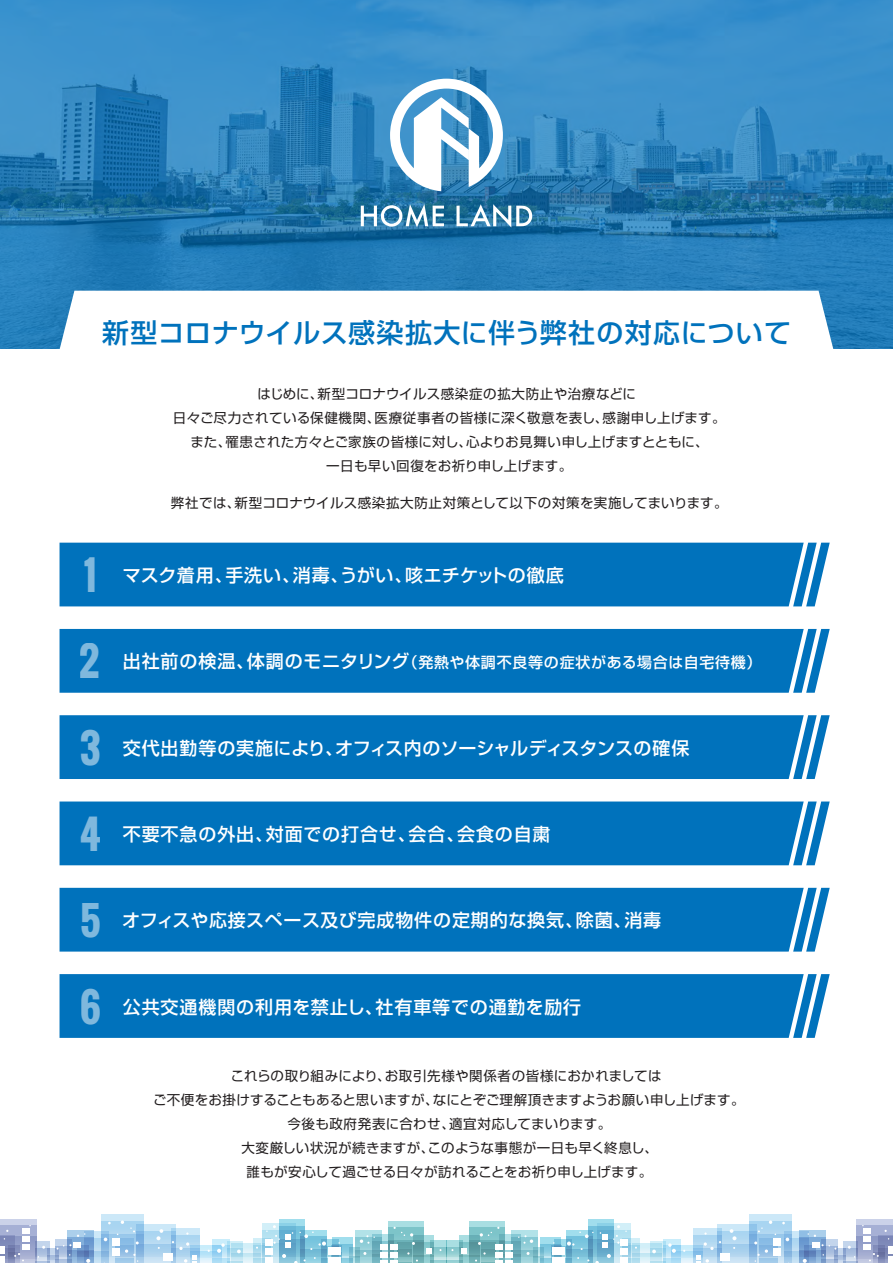
<style>
.page{position:relative;width:893px;height:1263px;background:#fff}
.page>*{position:absolute;margin:0;border:0;box-sizing:border-box;transform-origin:0 0}
.t1{font:500 27px "Shin Go Pro";letter-spacing:.02em;color:#0072bc}
.t2{font:500 18px "Shin Go Pro";letter-spacing:.05em;color:#fff}
.t3{font:500 18px "Shin Go Pro";letter-spacing:.015em;color:#fff}
.t4{font:500 15px "Shin Go Pro";letter-spacing:.05em;color:#fff}
.t5{font:13.5px/24px "Shin Go Pro";letter-spacing:.02em;color:#231f20;text-align:center}
.s1{font-family:"Oswald";font-weight:700;font-size:39px}
.s2{font-size:18px}
</style>
<div class="page">
<svg style="left:0;top:0;width:893px;height:349px"></svg>
<svg style="left:390px;top:79px;width:113px;height:112px"></svg>
<svg style="left:361px;top:204px;width:83px;height:23px"></svg>
<svg style="left:456px;top:204px;width:76px;height:23px"></svg>
<svg style="left:59px;top:291px;width:775px;height:58px"></svg>
<div style="left:60px;top:543px;width:733px;height:63px;background:#0072bc"></div>
<svg style="left:793px;top:543px;width:37px;height:63px"></svg>
<div style="left:60px;top:629px;width:733px;height:64px;background:#0072bc"></div>
<svg style="left:793px;top:629px;width:37px;height:64px"></svg>
<div style="left:60px;top:715px;width:733px;height:64px;background:#0072bc"></div>
<svg style="left:793px;top:715px;width:37px;height:64px"></svg>
<div style="left:60px;top:801px;width:733px;height:64px;background:#0072bc"></div>
<svg style="left:793px;top:801px;width:37px;height:64px"></svg>
<div style="left:60px;top:888px;width:733px;height:63px;background:#0072bc"></div>
<svg style="left:793px;top:888px;width:37px;height:63px"></svg>
<div style="left:60px;top:974px;width:733px;height:64px;background:#0072bc"></div>
<svg style="left:793px;top:974px;width:37px;height:64px"></svg>
<svg style="left:434px;top:1256px;width:12px;height:7px"></svg>
<svg style="left:434px;top:1240px;width:12px;height:16px"></svg>
<svg style="left:389px;top:1221px;width:35px;height:14px"></svg>
<svg style="left:418px;top:1256px;width:16px;height:7px"></svg>
<svg style="left:418px;top:1235px;width:16px;height:21px"></svg>
<svg style="left:341px;top:1255px;width:8px;height:7px"></svg>
<svg style="left:341px;top:1238px;width:8px;height:17px"></svg>
<div style="left:279px;top:1219px;width:26px;height:37px;background:#a1deed"></div>
<svg style="left:263px;top:1223px;width:32px;height:15px"></svg>
<svg style="left:261px;top:1256px;width:5px;height:7px"></svg>
<svg style="left:253px;top:1238px;width:13px;height:18px"></svg>
<svg style="left:242px;top:1256px;width:19px;height:7px"></svg>
<svg style="left:242px;top:1244px;width:19px;height:12px"></svg>
<svg style="left:230px;top:1256px;width:12px;height:7px"></svg>
<svg style="left:230px;top:1241px;width:12px;height:15px"></svg>
<svg style="left:221px;top:1256px;width:9px;height:7px"></svg>
<svg style="left:213px;top:1239px;width:17px;height:17px"></svg>
<svg style="left:199px;top:1258px;width:22px;height:5px"></svg>
<svg style="left:199px;top:1245px;width:22px;height:13px"></svg>
<svg style="left:197px;top:1256px;width:2px;height:7px"></svg>
<svg style="left:175px;top:1228px;width:24px;height:28px"></svg>
<svg style="left:143px;top:1256px;width:13px;height:7px"></svg>
<svg style="left:143px;top:1224px;width:32px;height:32px"></svg>
<svg style="left:109px;top:1256px;width:34px;height:7px"></svg>
<svg style="left:102px;top:1214px;width:41px;height:42px"></svg>
<svg style="left:93px;top:1256px;width:16px;height:7px"></svg>
<svg style="left:93px;top:1232px;width:16px;height:24px"></svg>
<svg style="left:56px;top:1240px;width:12px;height:4px"></svg>
<svg style="left:71px;top:1256px;width:22px;height:7px"></svg>
<svg style="left:68px;top:1230px;width:25px;height:26px"></svg>
<div style="left:35px;top:1242px;width:14px;height:14px;background:#c3d5ec"></div>
<svg style="left:24px;top:1258px;width:11px;height:5px"></svg>
<svg style="left:1px;top:1219px;width:36px;height:39px"></svg>
<svg style="left:77px;top:1245px;width:13px;height:18px"></svg>
<svg style="left:35px;top:1244px;width:36px;height:19px"></svg>
<svg style="left:77px;top:1233px;width:8px;height:4px"></svg>
<svg style="left:121px;top:1220px;width:3px;height:4px"></svg>
<svg style="left:130px;top:1227px;width:5px;height:5px"></svg>
<svg style="left:104px;top:1237px;width:3px;height:4px"></svg>
<svg style="left:237px;top:1249px;width:4px;height:4px"></svg>
<svg style="left:217px;top:1243px;width:8px;height:10px"></svg>
<svg style="left:0;top:1245px;width:24px;height:18px"></svg>
<div style="left:112px;top:1238px;width:8px;height:8px;background:#fff"></div>
<div style="left:112px;top:1248px;width:8px;height:8px;background:#fff"></div>
<svg style="left:266px;top:1225px;width:75px;height:38px"></svg>
<svg style="left:426px;top:1248px;width:6px;height:6px"></svg>
<svg style="left:156px;top:1229px;width:41px;height:34px"></svg>
<div style="left:329px;top:1247px;width:12px;height:8px;background:#fff"></div>
<div style="left:329px;top:1257px;width:12px;height:6px;background:#fff"></div>
<div style="left:22px;top:1236px;width:8px;height:6px;background:#fff"></div>
<div style="left:22px;top:1228px;width:8px;height:6px;background:#fff"></div>
<div style="left:22px;top:1244px;width:8px;height:5px;background:#fff"></div>
<svg style="left:349px;top:1227px;width:69px;height:36px"></svg>
<div style="left:265px;top:1248px;width:7px;height:7px;background:#fff"></div>
<div style="left:265px;top:1239px;width:7px;height:6px;background:#fff"></div>
<div style="left:265px;top:1257px;width:7px;height:6px;background:#fff"></div>
<svg style="left:125px;top:1241px;width:15px;height:22px"></svg>
<div style="left:73px;top:1242px;width:8px;height:6px;background:#fff"></div>
<svg style="left:446px;top:1256px;width:13px;height:7px"></svg>
<svg style="left:446px;top:1240px;width:13px;height:16px"></svg>
<svg style="left:469px;top:1221px;width:35px;height:14px"></svg>
<svg style="left:459px;top:1256px;width:16px;height:7px"></svg>
<svg style="left:459px;top:1235px;width:16px;height:21px"></svg>
<svg style="left:543px;top:1255px;width:9px;height:7px"></svg>
<svg style="left:543px;top:1238px;width:9px;height:17px"></svg>
<div style="left:588px;top:1219px;width:26px;height:37px;background:#a1deed"></div>
<svg style="left:598px;top:1223px;width:32px;height:15px"></svg>
<svg style="left:627px;top:1256px;width:5px;height:7px"></svg>
<svg style="left:627px;top:1238px;width:13px;height:18px"></svg>
<svg style="left:632px;top:1256px;width:19px;height:7px"></svg>
<svg style="left:632px;top:1244px;width:19px;height:12px"></svg>
<svg style="left:651px;top:1256px;width:12px;height:7px"></svg>
<svg style="left:651px;top:1241px;width:12px;height:15px"></svg>
<svg style="left:663px;top:1256px;width:9px;height:7px"></svg>
<svg style="left:663px;top:1239px;width:17px;height:17px"></svg>
<svg style="left:672px;top:1258px;width:22px;height:5px"></svg>
<svg style="left:672px;top:1245px;width:22px;height:13px"></svg>
<svg style="left:694px;top:1256px;width:2px;height:7px"></svg>
<svg style="left:694px;top:1228px;width:24px;height:28px"></svg>
<svg style="left:736px;top:1256px;width:14px;height:7px"></svg>
<svg style="left:718px;top:1224px;width:32px;height:32px"></svg>
<svg style="left:750px;top:1256px;width:34px;height:7px"></svg>
<svg style="left:750px;top:1214px;width:41px;height:42px"></svg>
<svg style="left:784px;top:1256px;width:16px;height:7px"></svg>
<svg style="left:784px;top:1232px;width:16px;height:24px"></svg>
<svg style="left:825px;top:1240px;width:12px;height:4px"></svg>
<svg style="left:800px;top:1256px;width:3px;height:7px"></svg>
<svg style="left:800px;top:1230px;width:25px;height:26px"></svg>
<div style="left:844px;top:1242px;width:14px;height:14px;background:#c3d5ec"></div>
<svg style="left:858px;top:1258px;width:11px;height:5px"></svg>
<svg style="left:856px;top:1219px;width:36px;height:39px"></svg>
<svg style="left:803px;top:1244px;width:55px;height:19px"></svg>
<svg style="left:807px;top:1233px;width:9px;height:4px"></svg>
<svg style="left:769px;top:1220px;width:3px;height:4px"></svg>
<svg style="left:758px;top:1227px;width:5px;height:5px"></svg>
<svg style="left:786px;top:1237px;width:3px;height:4px"></svg>
<svg style="left:652px;top:1249px;width:4px;height:4px"></svg>
<svg style="left:668px;top:1243px;width:8px;height:10px"></svg>
<svg style="left:869px;top:1245px;width:24px;height:18px"></svg>
<div style="left:773px;top:1238px;width:8px;height:8px;background:#fff"></div>
<div style="left:773px;top:1248px;width:8px;height:8px;background:#fff"></div>
<svg style="left:552px;top:1225px;width:75px;height:38px"></svg>
<svg style="left:461px;top:1248px;width:6px;height:6px"></svg>
<svg style="left:696px;top:1229px;width:40px;height:34px"></svg>
<div style="left:552px;top:1247px;width:12px;height:8px;background:#fff"></div>
<div style="left:552px;top:1257px;width:12px;height:6px;background:#fff"></div>
<div style="left:863px;top:1236px;width:8px;height:6px;background:#fff"></div>
<div style="left:863px;top:1228px;width:8px;height:6px;background:#fff"></div>
<div style="left:863px;top:1244px;width:8px;height:5px;background:#fff"></div>
<svg style="left:475px;top:1227px;width:68px;height:36px"></svg>
<div style="left:620px;top:1248px;width:8px;height:7px;background:#fff"></div>
<div style="left:620px;top:1239px;width:8px;height:6px;background:#fff"></div>
<div style="left:620px;top:1257px;width:8px;height:6px;background:#fff"></div>
<svg style="left:753px;top:1241px;width:15px;height:22px"></svg>
<div style="left:812px;top:1242px;width:8px;height:6px;background:#fff"></div>
<h1 class="t1" style="left:102px;top:311px;width:690px">新型コロナウイルス感染拡大に伴う弊社の対応について</h1>
<p class="t5" style="left:173px;top:380px;width:554px">はじめに、新型コロナウイルス感染症の拡大防止や治療などに<br>日々ご尽力されている保健機関、医療従事者の皆様に深く敬意を表し、感謝申し上げます。また、罹患された方々とご家族の皆様に対し、心よりお見舞い申し上げますとともに、<br>一日も早い回復をお祈り申し上げます。</p>
<p class="t5" style="left:171px;top:490px;width:558px">弊社では、新型コロナウイルス感染拡大防止対策として以下の対策を実施してまいります。</p>
<h2 class="t3" style="left:84px;top:560px;width:482px"><span class="s1">1</span> マスク着用、手洗い、消毒、うがい、咳エチケットの徹底</h2>
<p class="t4" style="left:80px;top:650px;width:683px"><span class="s1">2</span> <span class="s2">出社前の検温、体調のモニタリング</span>（発熱や体調不良等の症状がある場合は自宅待機）</p>
<h2 class="t3" style="left:80px;top:733px;width:611px"><span class="s1">3</span> 交代出勤等の実施により、オフィス内のソーシャルディスタンスの確保</h2>
<h2 class="t2" style="left:79px;top:819px;width:473px"><span class="s1">4</span> 不要不急の外出、対面での打合せ、会合、会食の自粛</h2>
<h2 class="t2" style="left:79px;top:906px;width:583px"><span class="s1">5</span> オフィスや応接スペース及び完成物件の定期的な換気、除菌、消毒</h2>
<h2 class="t2" style="left:79px;top:992px;width:503px"><span class="s1">6</span> 公共交通機関の利用を禁止し、社有車等での通勤を励行</h2>
<p class="t5" style="left:153px;top:1062px;width:593px">これらの取り組みにより、お取引先様や関係者の皆様におかれましては<br>ご不便をお掛けすることもあると思いますが、なにとぞご理解頂きますようお願い申し上げます。今後も政府発表に合わせ、適宜対応してまいります。<br>大変厳しい状況が続きますが、このような事態が一日も早く終息し、<br>誰もが安心して過ごせる日々が訪れることをお祈り申し上げます。</p>
</div>
